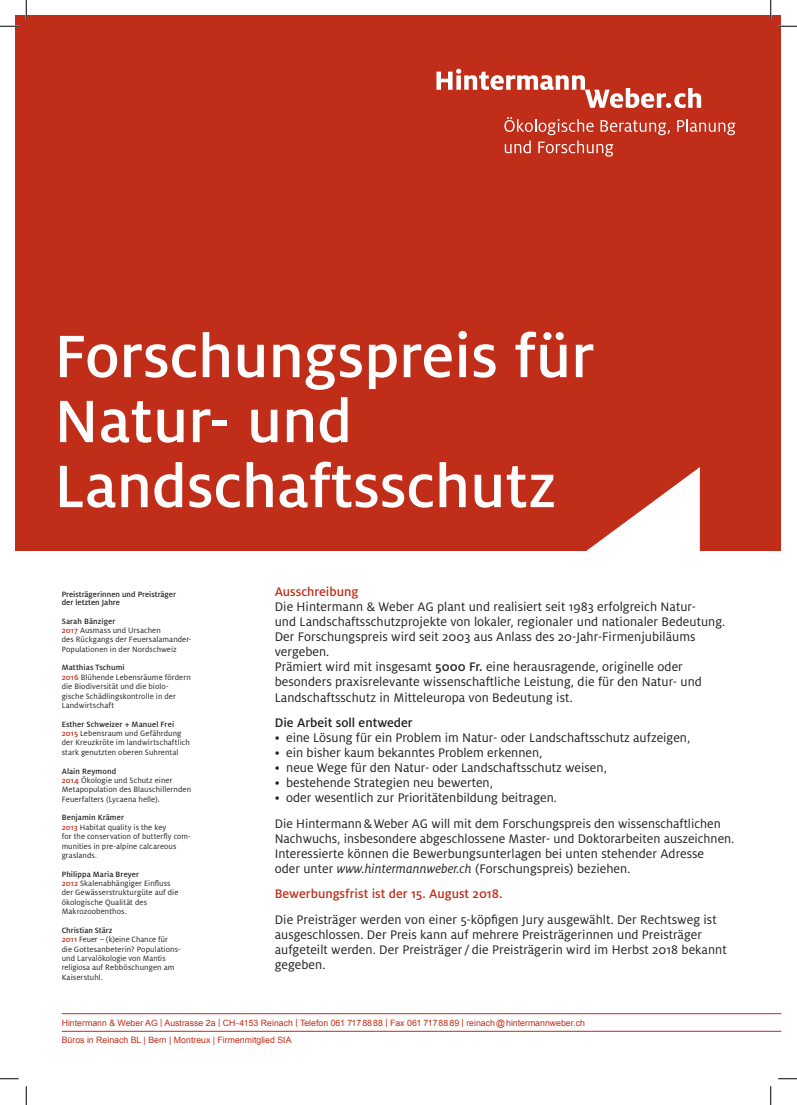
<style>
.page{position:relative;width:797px;height:1105px;background:#fff}
.page>*{position:absolute;margin:0;border:0;box-sizing:border-box;transform-origin:0 0}
.t1{font:500 66.25px/65px "Milo LF";color:#fff}
.t2{font:13.75px/15px "Milo";letter-spacing:.005em;color:#231f20}
.t3{font:500 13.75px "Milo";color:#c02d19}
.t4{font:500 13.75px "Milo LF";color:#231f20}
.t5{font:500 13.75px "Milo LF";color:#c02d19}
.t6{font:8.75px/17.6px "Arial";color:#c02d19}
.t7{font:8.5px/9.4px "Milo";letter-spacing:.01em;color:#231f20}
.t8{font:500 8.5px/8.8px "Milo LF";color:#231f20}
.s1{font-weight:500}
.s2{font-weight:500;color:#c02d19}
.s3{font-family:"Milo LF"}
.s4{font-family:"Milo LF";font-style:italic}
</style>
<div class="page">
<div style="left:16px;top:16px;width:765px;height:535px;background:#c02d19"></div>
<svg style="left:586px;top:467px;width:114px;height:84px"></svg>
<svg style="left:504px;top:117px;width:89px;height:18px"></svg>
<svg style="left:600px;top:120px;width:69px;height:15px"></svg>
<svg style="left:677px;top:119px;width:58px;height:16px"></svg>
<svg style="left:505px;top:141px;width:25px;height:12px"></svg>
<svg style="left:538px;top:141px;width:75px;height:16px"></svg>
<svg style="left:436px;top:69px;width:265px;height:39px"></svg>
<hr style="left:62px;top:1013px;width:719px;height:1px;background:#c02d19">
<hr style="left:62px;top:1031px;width:719px;height:1px;background:#c02d19">
<svg style="left:0;top:25px;width:19px;height:2px"></svg>
<svg style="left:778px;top:25px;width:19px;height:2px"></svg>
<svg style="left:0;top:1078px;width:19px;height:1px"></svg>
<svg style="left:778px;top:1078px;width:19px;height:1px"></svg>
<svg style="left:25px;top:0;width:2px;height:19px"></svg>
<svg style="left:25px;top:1086px;width:2px;height:19px"></svg>
<svg style="left:770px;top:0;width:1px;height:19px"></svg>
<svg style="left:770px;top:1086px;width:1px;height:19px"></svg>
<h1 class="t1" style="left:54px;top:323px;width:542px">Forschungspreis für<br>Natur- und<br>Landschaftsschutz</h1>
<p class="t8" style="left:62px;top:589px;width:116px">Preisträgerinnen und Preisträger der letzten Jahre</p>
<p class="t7" style="left:62px;top:616px;width:131px"><span class="s1">Sarah Bänziger<br></span><span class="s2">2017</span> Ausmass und Ursachen<br>des Rückgangs der Feuersalamander-<br>Populationen in der Nordschweiz</p>
<p class="t7" style="left:62px;top:663px;width:131px"><span class="s1">Matthias Tschumi<br></span><span class="s2">2016</span> Blühende Lebensräume fördern die Biodiversität und die biolo&shy;gische Schädlingskontrolle in der<br>Landwirtschaft</p>
<p class="t7" style="left:62px;top:719px;width:130px"><span class="s1">Esther Schweizer + Manuel Frei </span><span class="s2">2015</span> Lebensraum und Gefährdung der Kreuzkröte im landwirtschaftlich stark genutzten oberen Suhrental</p>
<p class="t7" style="left:62px;top:766px;width:131px"><span class="s1">Alain Reymond<br></span><span class="s2">2014</span> Ökologie und Schutz einer<br>Metapopulation des Blauschillernden<br>Feuerfalters (Lycaena helle).</p>
<p class="t7" style="left:62px;top:813px;width:131px"><span class="s1">Benjamin Krämer<br></span><span class="s2">2013</span> Habitat quality is the key<br>for the conservation of butterfly com&shy;munities in pre-alpine calcareous graslands.</p>
<p class="t7" style="left:62px;top:869px;width:118px"><span class="s1">Philippa Maria Breyer<br></span><span class="s2">2012</span> Skalenabhängiger Einfluss der Gewässerstrukturgüte auf die ökologische Qualität des<br>Makrozoobenthos.</p>
<p class="t8" style="left:62px;top:926px;width:52px">Christian Stärz</p>
<p class="t7" style="left:62px;top:935px;width:121px"><span class="s2">2011</span> <span class="s3">Feuer –</span> (k)eine Chance für<br>die Gottesanbeterin? Populations&shy;und Larvalökologie von Mantis religiosa auf Rebböschungen am<br>Kaiserstuhl.</p>
<p class="t5" style="left:275px;top:584px;width:85px">Ausschreibung</p>
<p class="t2" style="left:275px;top:599px;width:452px">Die Hintermann &amp; Weber AG plant und realisiert seit 1983 erfolgreich Natur-<br>und Landschaftsschutzprojekte von lokaler, regionaler und nationaler Bedeutung.<br>Der Forschungspreis wird seit 2003 aus Anlass des 20-Jahr-Firmenjubiläums vergeben.<br>Prämiert wird mit insgesamt <span class="s1">5000 Fr.</span> eine herausragende, originelle oder besonders praxisrelevante wissenschaftliche Leistung, die für den Natur- und Landschaftsschutz in Mitteleuropa von Bedeutung ist.</p>
<p class="t4" style="left:275px;top:715px;width:140px">Die Arbeit soll entweder</p>
<p class="t2" style="left:275px;top:730px;width:417px">• eine Lösung für ein Problem im Natur- oder Landschaftsschutz aufzeigen,</p>
<p class="t2" style="left:275px;top:745px;width:269px">• ein bisher kaum bekanntes Problem erkennen,</p>
<p class="t2" style="left:275px;top:760px;width:334px">• neue Wege für den Natur- oder Landschaftsschutz weisen,</p>
<p class="t2" style="left:275px;top:775px;width:220px">• bestehende Strategien neu bewerten,</p>
<p class="t2" style="left:275px;top:785px;width:447px;line-height:25.6px">• oder wesentlich zur Prioritätenbildung beitragen.<br>Die Hintermann&amp;Weber AG will mit dem Forschungspreis den wissenschaftlichen</p>
<p class="t2" style="left:275px;top:831px;width:461px">Nachwuchs, insbesondere abgeschlossene Master- und Doktorarbeiten auszeichnen.<br>Interessierte können die Bewerbungsunterlagen bei unten stehender Adresse<br>oder unter <span class="s4">www.hintermannweber.ch</span> (Forschungspreis) beziehen.</p>
<p class="t3" style="left:275px;top:886px;width:229px">Bewerbungsfrist ist der 15. August 2018.</p>
<p class="t2" style="left:275px;top:912px;width:453px">Die Preisträger werden von einer 5-köpfigen Jury ausgewählt. Der Rechtsweg ist ausgeschlossen. Der Preis kann auf mehrere Preisträgerinnen und Preisträger aufgeteilt werden. Der Preisträger / die Preisträgerin wird im Herbst 2018 bekannt gegeben.</p>
<p class="t6" style="left:62px;top:1014px;width:524px">Hintermann &amp; Weber AG | Austrasse 2a | CH-4153 Reinach | Telefon 061 7178888 | Fax 061 7178889 | reinach@hintermannweber.ch<br>Büros in Reinach BL | Bern | Montreux | Firmenmitglied SIA</p>
</div>
